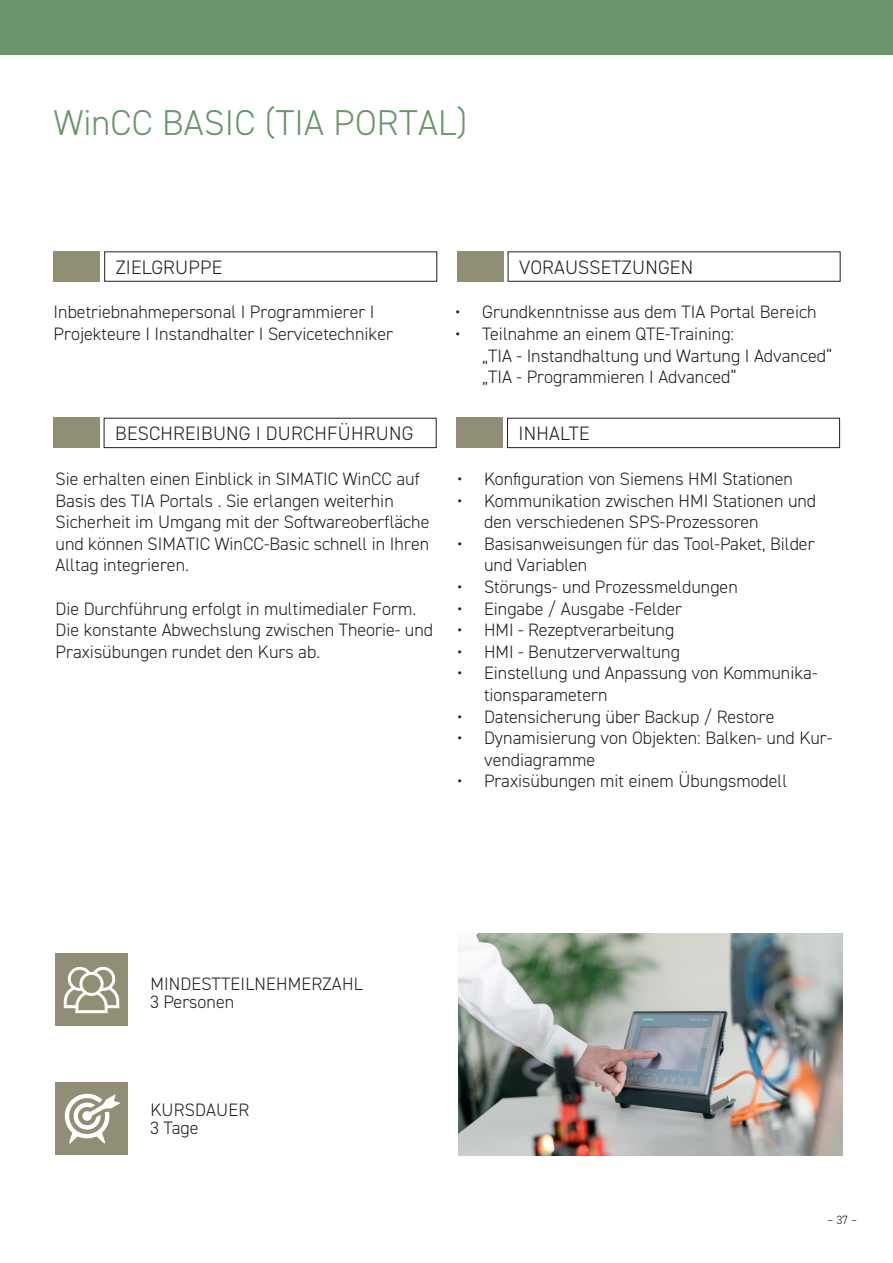
<style>
.page{position:relative;width:893px;height:1263px;background:#fff}
.page>*{position:absolute;margin:0;border:0;box-sizing:border-box;transform-origin:0 0}
.t1{font:300 36px "DIN2014";letter-spacing:.01em;color:#6a966b}
.t2{font:300 19.5px "DIN2014";letter-spacing:.01em;color:#231f20}
.t3{font:300 18px/21.6px "DIN2014";color:#231f20}
.t4{font:300 12px "DIN2014";color:#231f20}
</style>
<div class="page">
<div style="left:0;top:0;width:893px;height:55px;background:#6a966b"></div>
<img style="left:459px;top:933px;width:383px;height:222px">
<div style="left:54px;top:251px;width:46px;height:31px;background:#918e76"></div>
<div style="left:104px;top:251px;width:333px;height:31px;border:1px solid #231f20"></div>
<div style="left:457px;top:251px;width:46px;height:31px;background:#918e76"></div>
<div style="left:508px;top:251px;width:332px;height:31px;border:1px solid #231f20"></div>
<div style="left:53px;top:418px;width:46px;height:30px;background:#918e76"></div>
<div style="left:104px;top:418px;width:333px;height:30px;border:1px solid #231f20"></div>
<div style="left:456px;top:418px;width:47px;height:30px;background:#918e76"></div>
<div style="left:507px;top:418px;width:333px;height:30px;border:1px solid #231f20"></div>
<div style="left:56px;top:1082px;width:72px;height:73px;background:#918e76"></div>
<div style="left:56px;top:954px;width:72px;height:72px;background:#918e76"></div>
<svg style="left:64px;top:966px;width:55px;height:47px"></svg>
<svg style="left:64px;top:1093px;width:57px;height:51px"></svg>
<h1 class="t1" style="left:54px;top:101px;width:415px">WinCC BASIC (TIA PORTAL)</h1>
<p class="t2" style="left:116px;top:255px;width:108px">ZIELGRUPPE</p>
<p class="t2" style="left:519px;top:255px;width:176px">VORAUSSETZUNGEN</p>
<p class="t3" style="left:54px;top:301px;width:341px">Inbetriebnahmepersonal I Programmierer I<br>Projekteure I Instandhalter I Servicetechniker</p>
<p class="t3" style="left:455px;top:301px;width:363px">• Grundkenntnisse aus dem TIA Portal Bereich</p>
<p class="t3" style="left:482px;top:323px;width:351px;text-indent:-27px">• Teilnahme an einem QTE-Training:<br>„TIA - Instandhaltung und Wartung I Advanced“ „TIA - Programmieren I Advanced“</p>
<p class="t2" style="left:115px;top:421px;width:300px">BESCHREIBUNG I DURCHFÜHRUNG</p>
<p class="t2" style="left:519px;top:421px;width:73px">INHALTE</p>
<p class="t3" style="left:56px;top:468px;width:375px">Sie erhalten einen Einblick in SIMATIC WinCC auf Basis des TIA Portals . Sie erlangen weiterhin Sicherheit im Umgang mit der Softwareoberfläche und können SIMATIC WinCC-Basic schnell in Ihren Alltag integrieren.</p>
<p class="t3" style="left:56px;top:598px;width:379px">Die Durchführung erfolgt in multimedialer Form.<br>Die konstante Abwechslung zwischen Theorie- und<br>Praxisübungen rundet den Kurs ab.</p>
<p class="t3" style="left:457px;top:468px;width:337px">• Konfiguration von Siemens HMI Stationen</p>
<p class="t3" style="left:484px;top:490px;width:334px;text-indent:-27px">• Kommunikation zwischen HMI Stationen und den verschiedenen SPS-Prozessoren</p>
<p class="t3" style="left:484px;top:533px;width:332px;text-indent:-27px">• Basisanweisungen für das Tool-Paket, Bilder und Variablen</p>
<p class="t3" style="left:457px;top:576px;width:282px">• Störungs- und Prozessmeldungen</p>
<p class="t3" style="left:457px;top:598px;width:227px">• Eingabe / Ausgabe -Felder</p>
<p class="t3" style="left:457px;top:619px;width:219px">• HMI - Rezeptverarbeitung</p>
<p class="t3" style="left:457px;top:641px;width:224px">• HMI - Benutzerverwaltung</p>
<p class="t3" style="left:484px;top:662px;width:335px;text-indent:-27px">• Einstellung und Anpassung von Kommunika&shy;tionsparametern</p>
<p class="t3" style="left:457px;top:706px;width:319px">• Datensicherung über Backup / Restore</p>
<p class="t3" style="left:484px;top:727px;width:350px;text-indent:-27px">• Dynamisierung von Objekten: Balken- und Kur&shy;vendiagramme</p>
<p class="t3" style="left:457px;top:770px;width:332px">• Praxisübungen mit einem Übungsmodell</p>
<p class="t3" style="left:150px;top:975px;width:214px;line-height:18px">MINDESTTEILNEHMERZAHL<br>3 Personen</p>
<p class="t3" style="left:150px;top:1101px;width:101px;line-height:18px">KURSDAUER<br>3 Tage</p>
<p class="t4" style="left:827px;top:1213px;width:31px">– 37 –</p>
</div>
